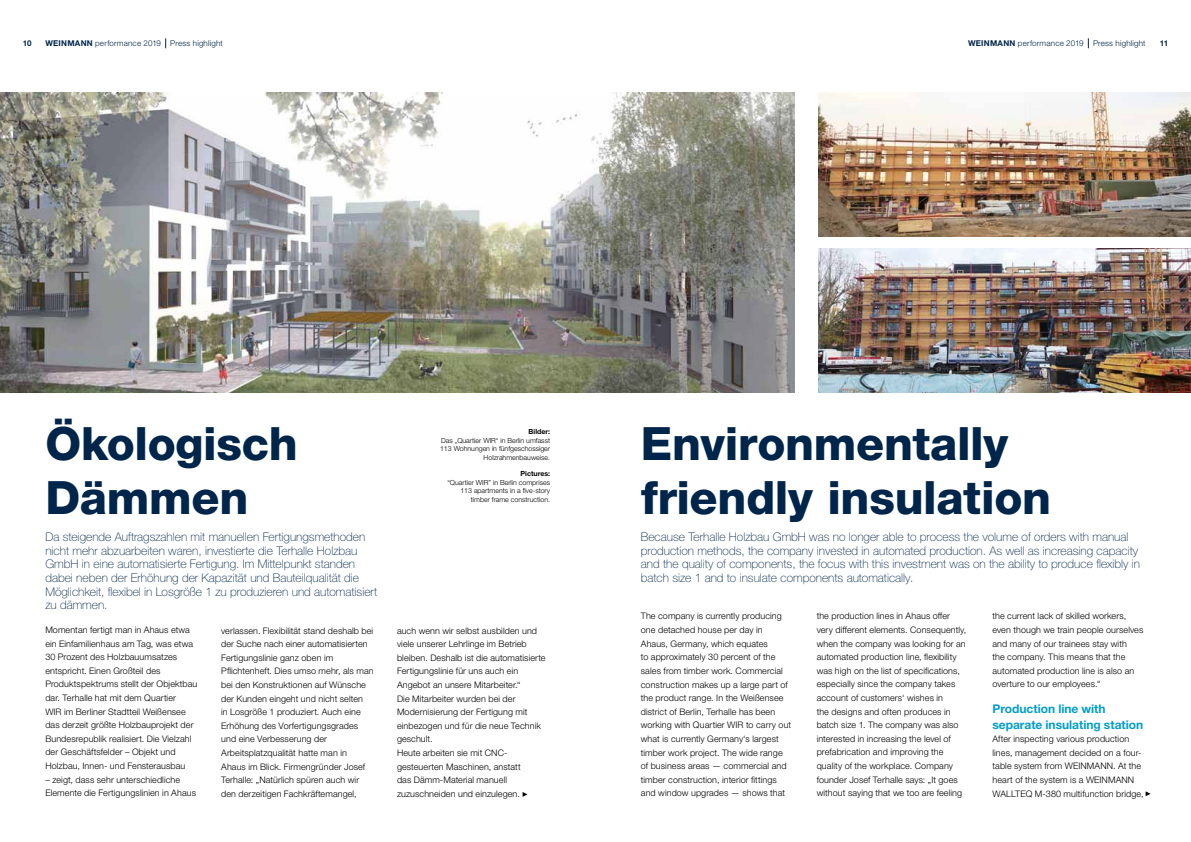
<style>
.page{position:relative;width:1191px;height:842px;background:#fff}
.page>*{position:absolute;margin:0;border:0;box-sizing:border-box;transform-origin:0 0}
.t1{font:800 46px/54.4px "Helvetica Neue LTW1 G";letter-spacing:-.01em;color:#00254b}
.t2{font:100 12px/13.6px "Helvetica Neue LTW1 G";color:#00254b}
.t3{font:700 12px/16px "Helvetica Neue LTW1 G";letter-spacing:-.005em;color:#009dcc}
.t4{font:300 9px/13.6px "Helvetica Neue LTW1 G";letter-spacing:.01em;color:#000}
.t5{font:300 8px "Helvetica Neue LTW1 G";letter-spacing:.025em;color:#00254b}
.t6{font:700 8px "Helvetica Neue LTW1 G";color:#00254b}
.t7{font:300 7px/8.4px "Helvetica Neue LTW1 G";color:#000;text-align:right}
.t8{font:700 7px "Helvetica Neue LTW1 G";color:#000}
.s1{font-weight:700}
</style>
<div class="page">
<svg style="left:522px;top:792px;width:5px;height:5px"></svg>
<img style="left:0;top:92px;width:794px;height:301px">
<img style="left:818px;top:92px;width:373px;height:144px">
<img style="left:818px;top:249px;width:373px;height:144px">
<svg style="left:1145px;top:791px;width:5px;height:5px"></svg>
<p class="t6" style="left:23px;top:39px;width:10px">10</p>
<p class="t6" style="left:1159px;top:39px;width:10px">11</p>
<p class="t5" style="left:45px;top:39px;width:179px"><span class="s1">WEINMANN</span> performance 2019 Press highlight</p>
<p class="t5" style="left:968px;top:39px;width:179px"><span class="s1">WEINMANN</span> performance 2019 Press highlight</p>
<h1 class="t1" style="left:45px;top:416px;width:254px">Ökologisch<br>Dämmen</h1>
<p class="t2" style="left:45px;top:530px;width:333px">Da steigende Auftragszahlen mit manuellen Fertigungsmethoden nicht mehr abzuarbeiten waren, investierte die Terhalle Holzbau GmbH in eine automatisierte Fertigung. Im Mittelpunkt standen dabei neben der Erhöhung der Kapazität und Bauteilqualität die Möglichkeit, flexibel in Losgröße 1 zu produzieren und automatisiert zu dämmen.</p>
<p class="t8" style="left:528px;top:428px;width:23px">Bilder:</p>
<p class="t7" style="left:440px;top:436px;width:112px">Das „Quartier WIR“ in Berlin umfasst<br>113 Wohnungen in fünfgeschossiger<br>Holzrahmenbauweise.</p>
<p class="t8" style="left:520px;top:470px;width:31px">Pictures:</p>
<p class="t7" style="left:447px;top:478px;width:104px">“Quartier WIR” in Berlin comprises<br>113 apartments in a five-story timber frame construction.</p>
<p class="t4" style="left:45px;top:623px;width:154px">Momentan fertigt man in Ahaus etwa ein Einfamilienhaus am Tag, was etwa 30 Prozent des Holzbauumsatzes entspricht. Einen Großteil des Produktspektrums stellt der Objektbau dar. Terhalle hat mit dem Quartier<br>WIR im Berliner Stadtteil Weißensee das derzeit größte Holzbauprojekt der Bundesrepublik realisiert. Die Vielzahl der Geschäftsfelder – Objekt und Holzbau, Innen- und Fensterausbau</p>
<p class="t4" style="left:45px;top:772px;width:152px">– zeigt, dass sehr unterschiedliche<br>Elemente die Fertigungslinien in Ahaus</p>
<p class="t4" style="left:221px;top:624px;width:154px">verlassen. Flexibilität stand deshalb bei der Suche nach einer automatisierten Fertigungslinie ganz oben im Pflichtenheft. Dies umso mehr, als man bei den Konstruktionen auf Wünsche der Kunden eingeht und nicht selten<br>in Losgröße 1 produziert. Auch eine Erhöhung des Vorfertigungsgrades und eine Verbesserung der Arbeitsplatzqualität hatte man in Ahaus im Blick. Firmengründer Josef Terhalle: „Natürlich spüren auch wir den derzeitigen Fachkräftemangel,</p>
<p class="t4" style="left:397px;top:624px;width:150px">auch wenn wir selbst ausbilden und viele unserer Lehrlinge im Betrieb bleiben. Deshalb ist die automatisierte<br>Fertigungslinie für uns auch ein<br>Angebot an unsere Mitarbeiter.“<br>Die Mitarbeiter wurden bei der<br>Modernisierung der Fertigung mit einbezogen und für die neue Technik geschult.<br>Heute arbeiten sie mit CNC&shy;gesteuerten Maschinen, anstatt<br>das Dämm-Material manuell zuzuschneiden und einzulegen.</p>
<h1 class="t1" style="left:641px;top:416px;width:412px">Environmentally friendly insulation</h1>
<p class="t2" style="left:641px;top:530px;width:500px">Because Terhalle Holzbau GmbH was no longer able to process the volume of orders with manual production methods, the company invested in automated production. As well as increasing capacity and the quality of components, the focus with this investment was on the ability to produce flexibly in batch size 1 and to insulate components automatically.</p>
<p class="t4" style="left:641px;top:609px;width:152px">The company is currently producing one detached house per day in Ahaus, Germany, which equates<br>to approximately 30 percent of the sales from timber work. Commercial construction makes up a large part of the product range. In the Weißensee district of Berlin, Terhalle has been working with Quartier WIR to carry out what is currently Germany‘s largest timber work project. The wide range of business areas — commercial and timber construction, interior fittings and window upgrades — shows that</p>
<p class="t4" style="left:816px;top:609px;width:151px">the production lines in Ahaus offer very different elements. Consequently, when the company was looking for an automated production line, flexibility was high on the list of specifications, especially since the company takes account of customers‘ wishes in<br>the designs and often produces in batch size 1. The company was also interested in increasing the level of prefabrication and improving the quality of the workplace. Company founder Josef Terhalle says: „It goes without saying that we too are feeling</p>
<p class="t4" style="left:992px;top:609px;width:152px">the current lack of skilled workers, even though we train people ourselves and many of our trainees stay with<br>the company. This means that the automated production line is also an overture to our employees.“</p>
<h2 class="t3" style="left:992px;top:700px;width:152px">Production line with separate insulating station</h2>
<p class="t4" style="left:992px;top:732px;width:153px">After inspecting various production lines, management decided on a four&shy;table system from WEINMANN. At the heart of the system is a WEINMANN WALLTEQ M-380 multifunction bridge,</p>
</div>
